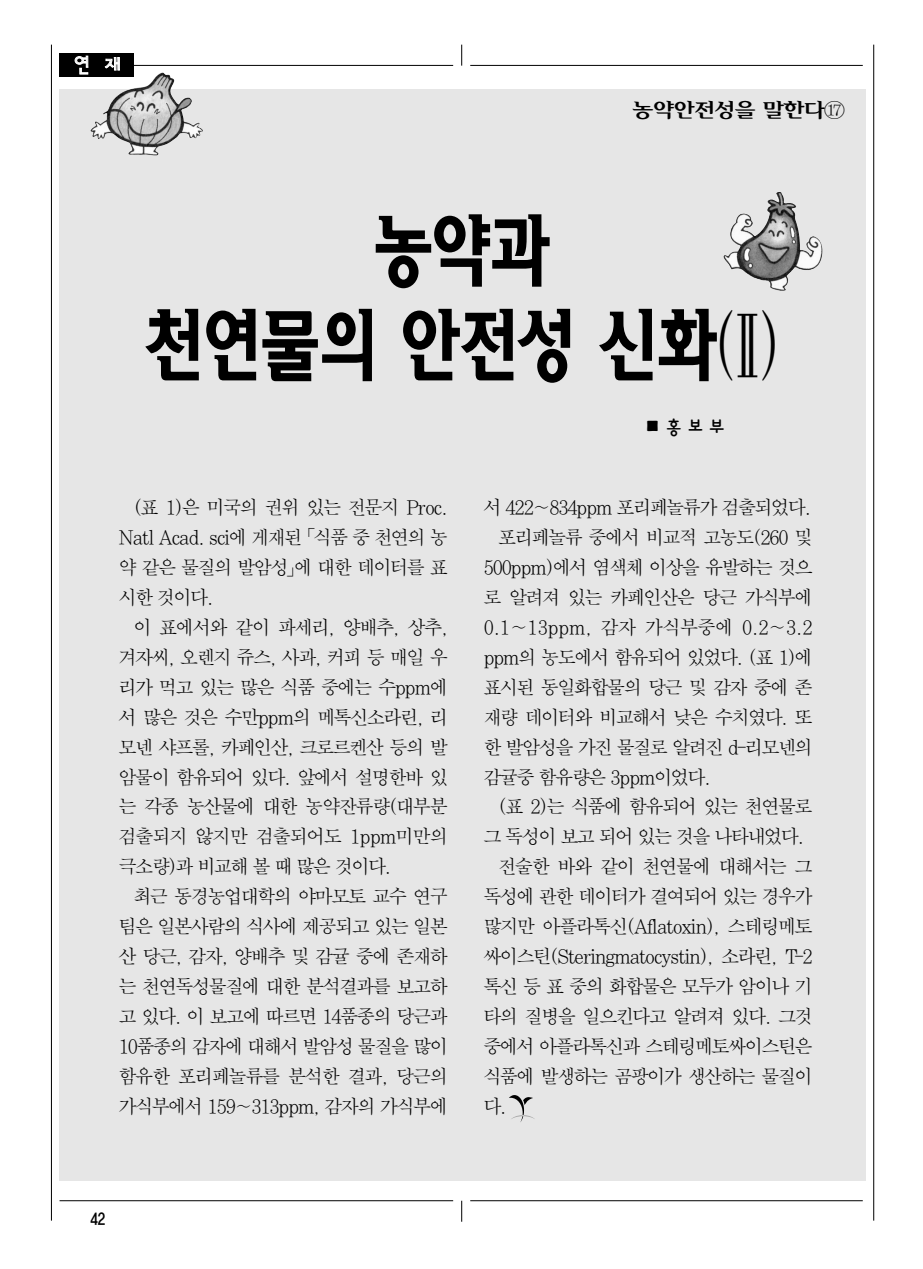
<style>
.page{position:relative;width:923px;height:1269px;background:#fff}
.page>*{position:absolute;margin:0;border:0;box-sizing:border-box;transform-origin:0 0}
.t1{font:78.75px/94.5px "Soma B";letter-spacing:-.075em;color:#000;text-align:center;scale:.8 1}
.t2{font:20.12px "Iris L";letter-spacing:-.075em;color:#000;scale:1.1 1}
.t3{font:19.25px/29.9px "SM Amu S";letter-spacing:-.12em;color:#000;text-align:justify}
.t4{font:19.25px "SM Amu S";letter-spacing:-.07em;color:#000}
.t5{font:19.25px "Pino M";color:#fff;scale:1.1 1}
.t6{font:17.5px "Baek M";color:#000}
.t7{font:14px "Cstre L";color:#000;scale:.85 1}
.s1{font-family:"SM Amu T"}
</style>
<div class="page">
<div style="left:60px;top:89px;width:805px;height:1092px;background:#e6e6e6"></div>
<hr style="left:873px;top:45px;width:1px;height:1175px;background:#000">
<hr style="left:60px;top:65px;width:393px;height:1px;background:#000">
<hr style="left:470px;top:65px;width:392px;height:1px;background:#000">
<hr style="left:51px;top:45px;width:1px;height:1175px;background:#000">
<svg style="left:461px;top:45px;width:1px;height:21px"></svg>
<hr style="left:60px;top:1200px;width:393px;height:1px;background:#000">
<hr style="left:470px;top:1200px;width:392px;height:1px;background:#000">
<svg style="left:461px;top:1200px;width:1px;height:22px"></svg>
<div style="left:60px;top:53px;width:74px;height:24px;background:#000"></div>
<img style="left:90px;top:72px;width:113px;height:84px">
<img style="left:723px;top:192px;width:100px;height:99px">
<svg style="left:509px;top:1095px;width:26px;height:27px"></svg>
<p class="t5" style="left:71px;top:56px;width:49px">연 재</p>
<p class="t2" style="left:631px;top:100px;width:196px">농약안전성을 말한다⒔</p>
<h1 class="t1" style="left:142px;top:208px;width:800px">농약과<br>천연물의 안전성 신화<span class="s1">(Ⅱ)</span></h1>
<p class="t6" style="left:643px;top:420px;width:83px">■홍보부</p>
<p class="t3" style="left:118px;top:493px;width:331px;text-indent:15px">(표 1)은 미국의 권위 있는 전문지 Proc.<br>Natl Acad. sci에 게재된「식품 중 천연의 농 약 같은 물질의 발암성」에 대한 데이터를 표 시한 것이다.</p>
<p class="t3" style="left:118px;top:613px;width:331px;text-indent:15px">이 표에서와 같이 파세리, 양배추, 상추, 겨자씨, 오렌지 쥬스, 사과, 커피 등 매일 우 리가 먹고 있는 많은 식품 중에는 수ppm에 서 많은 것은 수만ppm의 메톡신소라린, 리 모넨 샤프롤, 카페인산, 크로르켄산 등의 발 암물이 함유되어 있다. 앞에서 설명한바 있 는 각종 농산물에 대한 농약잔류량(대부분 검출되지 않지만 검출되어도 1ppm미만의 극소량)과 비교해 볼 때 많은 것이다.</p>
<p class="t3" style="left:118px;top:882px;width:331px;text-indent:15px">최근 동경농업대학의 야마모토 교수 연구 팀은 일본사람의 식사에 제공되고 있는 일본 산 당근, 감자, 양배추 및 감귤 중에 존재하 는 천연독성물질에 대한 분석결과를 보고하 고 있다. 이 보고에 따르면 14품종의 당근과 10품종의 감자에 대해서 발암성 물질을 많이 함유한 포리페놀류를 분석한 결과, 당근의 가식부에서 159~313ppm, 감자의 가식부에</p>
<p class="t3" style="left:483px;top:493px;width:330px">서 422~834ppm 포리페놀류가 검출되었다.</p>
<p class="t3" style="left:498px;top:523px;width:316px">포리페놀류 중에서 비교적 고농도(260 및</p>
<p class="t3" style="left:483px;top:553px;width:331px">500ppm)에서 염색체 이상을 유발하는 것으</p>
<p class="t3" style="left:483px;top:583px;width:331px">로 알려져 있는 카페인산은 당근 가식부에</p>
<p class="t4" style="left:483px;top:618px;width:331px">0.1~13ppm, 감자 가식부중에 0.2~3.2</p>
<p class="t3" style="left:483px;top:643px;width:331px">ppm의 농도에서 함유되어 있었다. (표 1)에</p>
<p class="t3" style="left:483px;top:673px;width:331px">표시된 동일화합물의 당근 및 감자 중에 존</p>
<p class="t3" style="left:483px;top:703px;width:331px">재량 데이터와 비교해서 낮은 수치였다. 또</p>
<p class="t3" style="left:483px;top:733px;width:331px">한 발암성을 가진 물질로 알려진 d-리모넨의</p>
<p class="t3" style="left:483px;top:763px;width:230px">감귤중 함유량은 3ppm이었다.</p>
<p class="t3" style="left:498px;top:793px;width:317px">(표 2)는 식품에 함유되어 있는 천연물로</p>
<p class="t3" style="left:483px;top:823px;width:323px">그 독성이 보고 되어 있는 것을 나타내었다.</p>
<p class="t3" style="left:498px;top:853px;width:316px">전술한 바와 같이 천연물에 대해서는 그</p>
<p class="t3" style="left:483px;top:882px;width:331px">독성에 관한 데이터가 결여되어 있는 경우가</p>
<p class="t3" style="left:483px;top:912px;width:331px">많지만 아플라톡신(Aflatoxin), 스테링메토</p>
<p class="t3" style="left:483px;top:942px;width:331px">싸이스틴(Steringmatocystin), 소라린, T-2</p>
<p class="t3" style="left:483px;top:972px;width:331px">톡신 등 표 중의 화합물은 모두가 암이나 기</p>
<p class="t3" style="left:483px;top:1002px;width:331px">타의 질병을 일으킨다고 알려져 있다. 그것</p>
<p class="t3" style="left:483px;top:1032px;width:331px">중에서 아플라톡신과 스테링메토싸이스틴은</p>
<p class="t3" style="left:483px;top:1062px;width:331px">식품에 발생하는 곰팡이가 생산하는 물질이</p>
<p class="t3" style="left:483px;top:1092px;width:26px">다.</p>
<p class="t7" style="left:89px;top:1212px;width:21px">42</p>
</div>
